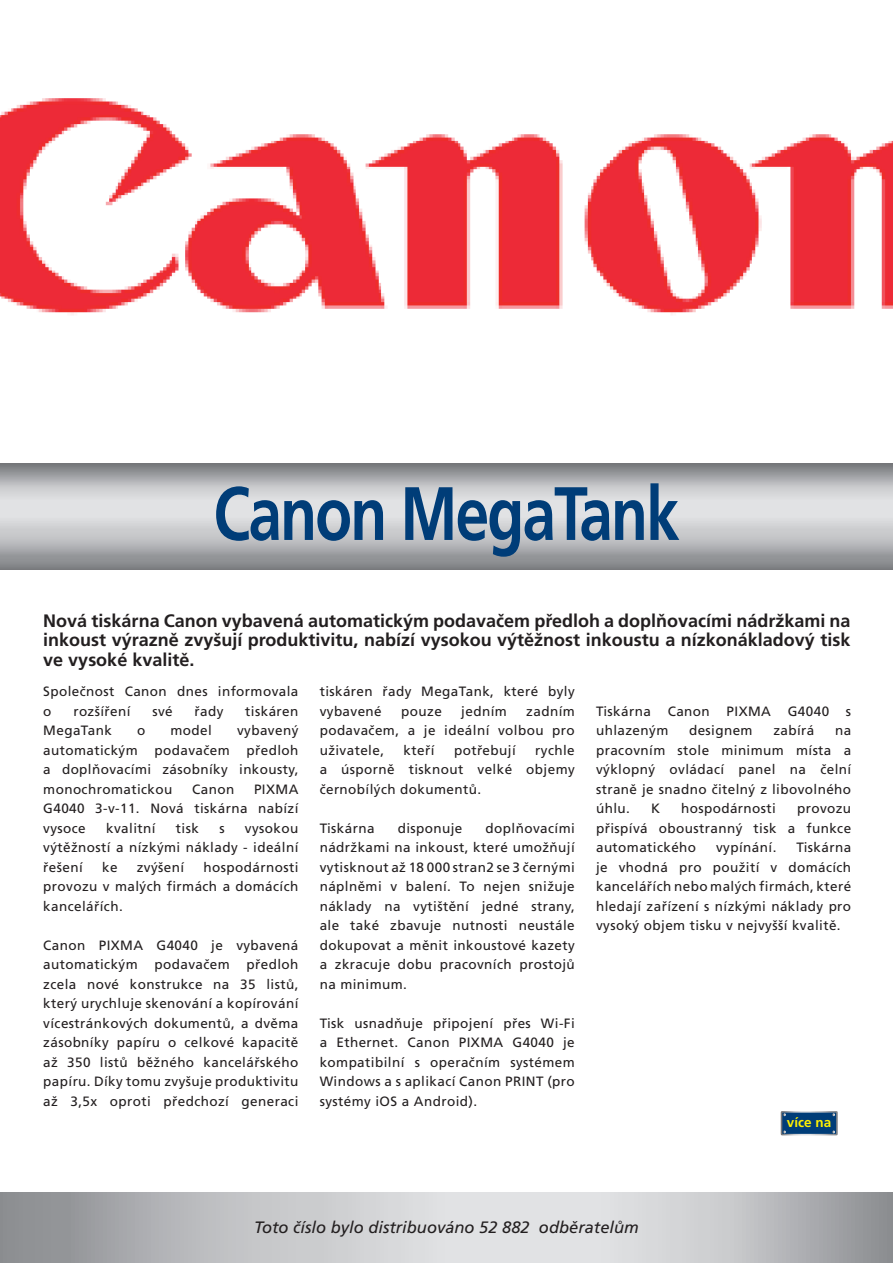
<style>
.page{position:relative;width:893px;height:1263px;background:#fff}
.page>*{position:absolute;margin:0;border:0;box-sizing:border-box;transform-origin:0 0}
.t1{font:700 75.45px "Frutiger CE";letter-spacing:-.03em;color:#003d78;scale:.8 1}
.t2{font:700 18px/19.5px "Frutiger CE";color:#231f20;text-align:justify}
.t3{font:italic 16.5px "Frutiger CE";color:#231f20}
.t4{font:13.5px/19.5px "Frutiger CE";letter-spacing:.03em;color:#231f20;text-align:justify}
.t5{font:700 13.5px "Frutiger CE";color:#fff101}
</style>
<div class="page">
<img style="left:0;top:98px;width:893px;height:217px">
<svg style="left:0;top:463px;width:893px;height:107px;background:#b8babc"></svg>
<svg style="left:0;top:1193px;width:893px;height:70px;background:#c1c2c5"></svg>
<div style="left:781px;top:1112px;width:56px;height:22px;background:#003d78"></div>
<div style="left:781px;top:1111px;width:57px;height:24px;border:2px solid #fff"></div>
<h1 class="t1" style="left:213px;top:471px;width:584px">Canon MegaTank</h1>
<h2 class="t2" style="left:43px;top:611px;width:809px">Nová tiskárna Canon vybavená automatickým podavačem předloh a doplňovacími nádržkami na inkoust výrazně zvyšují produktivitu, nabízí vysokou výtěžnost inkoustu a nízkonákladový tisk ve vysoké kvalitě.</h2>
<p class="t4" style="left:43px;top:682px;width:257px">Společnost Canon dnes informovala o</p>
<p class="t4" style="left:73px;top:701px;width:59px">rozšíření</p>
<p class="t4" style="left:152px;top:701px;width:22px">své</p>
<p class="t4" style="left:195px;top:701px;width:30px">řady</p>
<p class="t4" style="left:245px;top:701px;width:55px">tiskáren</p>
<p class="t4" style="left:43px;top:721px;width:70px">MegaTank</p>
<p class="t4" style="left:137px;top:721px;width:10px">o</p>
<p class="t4" style="left:171px;top:721px;width:43px">model</p>
<p class="t4" style="left:43px;top:721px;width:257px;text-indent:194px">vybavený automatickým podavačem předloh a doplňovacími zásobníky inkousty, monochromatickou</p>
<p class="t4" style="left:192px;top:779px;width:44px">Canon</p>
<p class="t4" style="left:43px;top:779px;width:257px;text-indent:211px">PIXMA G4040 3-v-11. Nová tiskárna nabízí vysoce</p>
<p class="t4" style="left:43px;top:818px;width:257px;text-indent:202px">vysokou výtěžností a nízkými náklady - ideální řešení</p>
<p class="t4" style="left:106px;top:818px;width:51px">kvalitní</p>
<p class="t4" style="left:176px;top:818px;width:24px">tisk</p>
<p class="t4" style="left:219px;top:818px;width:7px">s</p>
<p class="t4" style="left:43px;top:857px;width:257px;text-indent:160px">hospodárnosti provozu v malých firmách a domácích kancelářích.</p>
<p class="t4" style="left:43px;top:935px;width:257px">Canon PIXMA G4040 je vybavená automatickým podavačem předloh zcela nové konstrukce na 35 listů, který urychluje skenování a kopírování vícestránkových dokumentů, a dvěma zásobníky papíru o celkové kapacitě až 350 listů běžného kancelářského papíru. Díky tomu zvyšuje produktivitu až 3,5x oproti předchozí generaci</p>
<p class="t4" style="left:102px;top:857px;width:17px">ke</p>
<p class="t4" style="left:137px;top:857px;width:49px">zvýšení</p>
<p class="t4" style="left:320px;top:682px;width:257px">tiskáren řady MegaTank, které byly vybavené</p>
<p class="t4" style="left:320px;top:701px;width:257px;text-indent:207px">zadním podavačem, a je ideální volbou pro uživatele,</p>
<p class="t4" style="left:401px;top:701px;width:42px">pouze</p>
<p class="t4" style="left:461px;top:701px;width:47px">jedním</p>
<p class="t4" style="left:320px;top:740px;width:257px;text-indent:216px">rychle a úsporně tisknout velké objemy černobílých dokumentů.</p>
<p class="t4" style="left:320px;top:818px;width:56px">Tiskárna</p>
<p class="t4" style="left:398px;top:818px;width:66px">disponuje</p>
<p class="t4" style="left:404px;top:740px;width:32px">kteří</p>
<p class="t4" style="left:454px;top:740px;width:63px">potřebují</p>
<p class="t4" style="left:320px;top:818px;width:257px;text-indent:166px">doplňovacími nádržkami na inkoust, které umožňují vytisknout až 18 000 stran2 se 3 černými náplněmi v balení. To nejen snižuje náklady na vytištění jedné strany, ale také zbavuje nutnosti neustále dokupovat a měnit inkoustové kazety a zkracuje dobu pracovních prostojů na minimum.</p>
<p class="t4" style="left:320px;top:1013px;width:257px">Tisk usnadňuje připojení přes Wi-Fi a Ethernet. Canon PIXMA G4040 je kompatibilní s operačním systémem Windows a s aplikací Canon PRINT (pro systémy iOS a Android).</p>
<p class="t4" style="left:596px;top:701px;width:257px">Tiskárna Canon PIXMA G4040 s uhlazeným</p>
<p class="t4" style="left:689px;top:721px;width:65px">designem</p>
<p class="t4" style="left:773px;top:721px;width:43px">zabírá</p>
<p class="t4" style="left:596px;top:721px;width:257px;text-indent:239px">na pracovním stole minimum místa a výklopný ovládací panel na čelní straně je snadno čitelný z libovolného úhlu.</p>
<p class="t4" style="left:651px;top:799px;width:11px">K</p>
<p class="t4" style="left:681px;top:799px;width:96px">hospodárnosti</p>
<p class="t4" style="left:596px;top:799px;width:257px;text-indent:201px">provozu přispívá oboustranný tisk a funkce automatického</p>
<p class="t4" style="left:596px;top:838px;width:257px;text-indent:200px">Tiskárna je vhodná pro použití v domácích kancelářích nebo malých firmách, které hledají zařízení s nízkými náklady pro vysoký objem tisku v nejvyšší kvalitě.</p>
<p class="t4" style="left:716px;top:838px;width:62px">vypínání.</p>
<p class="t5" style="left:787px;top:1115px;width:46px">více na</p>
<p class="t3" style="left:254px;top:1218px;width:386px">Toto číslo bylo distribuováno 52 882 odběratelům</p>
</div>
